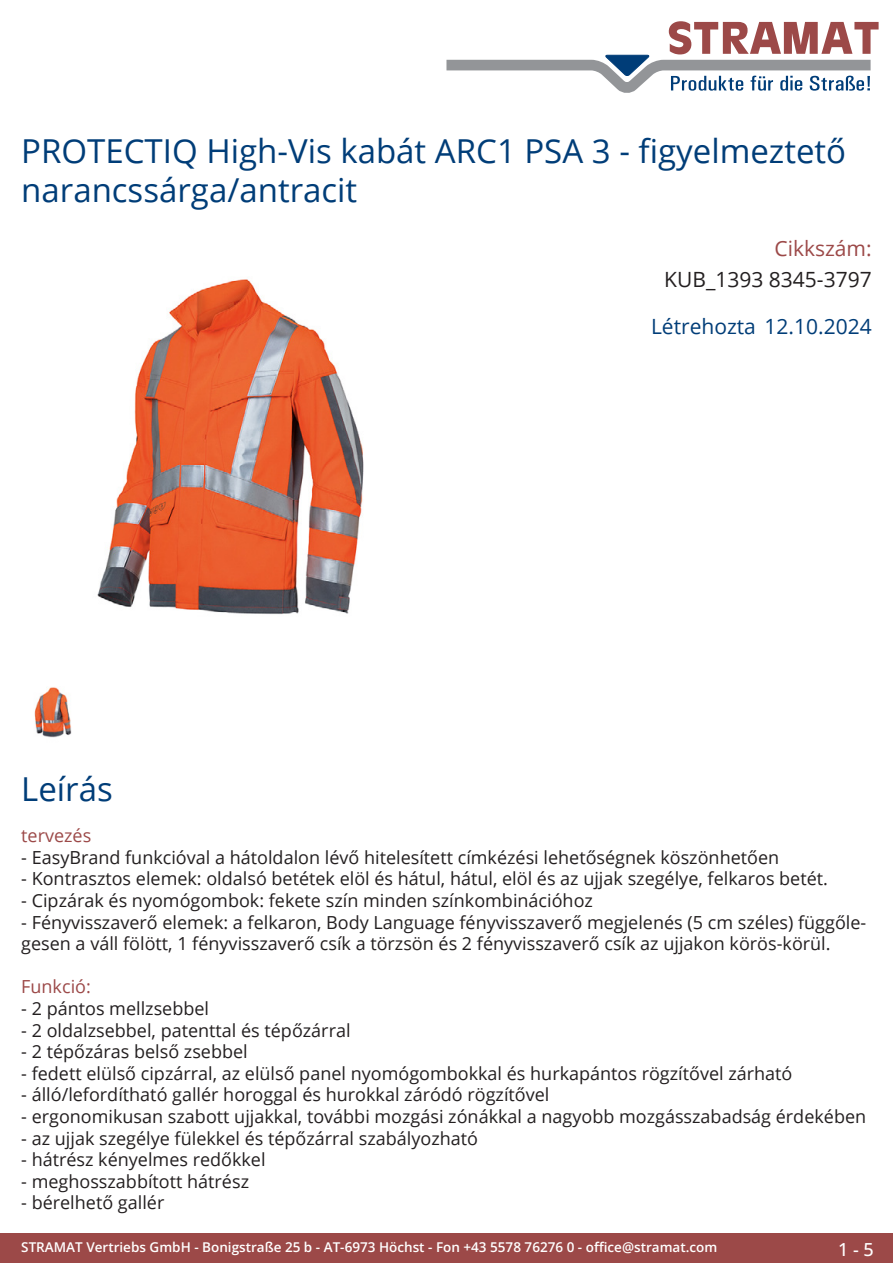
<style>
.page{position:relative;width:893px;height:1263px;background:#fff}
.page>*{position:absolute;margin:0;border:0;box-sizing:border-box;transform-origin:0 0}
.Produkttitel{font:33px/39.6px "Open Sans";color:#003d78}
.Erstellungsdatum{font:21px "Open Sans";color:#003d78}
.TechDaten_Inhalt{font:21px "Open Sans";color:#231f20}
.TechDaten_Überschrif{font:21px "Open Sans";color:#9c4948}
.Beschreibung_Text{font:18px/21.6px "Open Sans";color:#231f20}
.Beschreibung_Text-2{font:18px "Open Sans";color:#9c4948}
.t1{font:500 18px "Open Sans";color:#fff}
.t2{font:600 13.5px "Open Sans";color:#fff}
</style>
<div class="page">
<div style="left:0;top:1233px;width:893px;height:30px;background:#9c4948"></div>
<svg style="left:446px;top:21px;width:433px;height:72px"></svg>
<img style="left:97px;top:279px;width:267px;height:335px">
<img style="left:34px;top:687px;width:38px;height:51px">
<p class="Produkttitel" style="left:21px;top:130px;width:826px">PROTECTIQ High-Vis kabát ARC1 PSA 3 - figyelmeztető narancssárga/antracit</p>
<p class="TechDaten_Überschrif" style="left:774px;top:234px;width:99px">Cikkszám:</p>
<p class="TechDaten_Inhalt" style="left:664px;top:265px;width:209px">KUB_1393 8345-3797</p>
<p class="Erstellungsdatum" style="left:651px;top:312px;width:222px">Létrehozta 12.10.2024</p>
<p class="Produkttitel" style="left:21px;top:768px;width:93px">Leírás</p>
<p class="Beschreibung_Text-2" style="left:21px;top:823px;width:72px">tervezés</p>
<p class="Beschreibung_Text" style="left:21px;top:846px;width:759px">- EasyBrand funkcióval a hátoldalon lévő hitelesített címkézési lehetőségnek köszönhetően</p>
<p class="Beschreibung_Text" style="left:21px;top:867px;width:808px">- Kontrasztos elemek: oldalsó betétek elöl és hátul, hátul, elöl és az ujjak szegélye, felkaros betét.</p>
<p class="Beschreibung_Text" style="left:21px;top:889px;width:573px">- Cipzárak és nyomógombok: fekete szín minden színkombinációhoz</p>
<p class="Beschreibung_Text" style="left:21px;top:911px;width:845px">- Fényvisszaverő elemek: a felkaron, Body Language fényvisszaverő megjelenés (5 cm széles) függőle&shy;gesen a váll fölött, 1 fényvisszaverő csík a törzsön és 2 fényvisszaverő csík az ujjakon körös-körül.</p>
<p class="Beschreibung_Text-2" style="left:21px;top:974px;width:71px">Funkció:</p>
<p class="Beschreibung_Text" style="left:21px;top:997px;width:189px">- 2 pántos mellzsebbel</p>
<p class="Beschreibung_Text" style="left:21px;top:1019px;width:331px">- 2 oldalzsebbel, patenttal és tépőzárral</p>
<p class="Beschreibung_Text" style="left:21px;top:1040px;width:228px">- 2 tépőzáras belső zsebbel</p>
<p class="Beschreibung_Text" style="left:21px;top:1062px;width:773px">- fedett elülső cipzárral, az elülső panel nyomógombokkal és hurkapántos rögzítővel zárható</p>
<p class="Beschreibung_Text" style="left:21px;top:1083px;width:530px">- álló/lefordítható gallér horoggal és hurokkal záródó rögzítővel</p>
<p class="Beschreibung_Text" style="left:21px;top:1105px;width:846px">- ergonomikusan szabott ujjakkal, további mozgási zónákkal a nagyobb mozgásszabadság érdekében</p>
<p class="Beschreibung_Text" style="left:21px;top:1127px;width:458px">- az ujjak szegélye fülekkel és tépőzárral szabályozható</p>
<p class="Beschreibung_Text" style="left:21px;top:1148px;width:246px">- hátrész kényelmes redőkkel</p>
<p class="Beschreibung_Text" style="left:21px;top:1170px;width:229px">- meghosszabbított hátrész</p>
<p class="Beschreibung_Text" style="left:21px;top:1191px;width:145px">- bérelhető gallér</p>
<p class="t2" style="left:21px;top:1238px;width:698px">STRAMAT Vertriebs GmbH - Bonigstraße 25 b - AT-6973 Höchst - Fon +43 5578 76276 0 - office@stramat.com</p>
<p class="t1" style="left:838px;top:1237px;width:37px">1 - 5</p>
</div>
